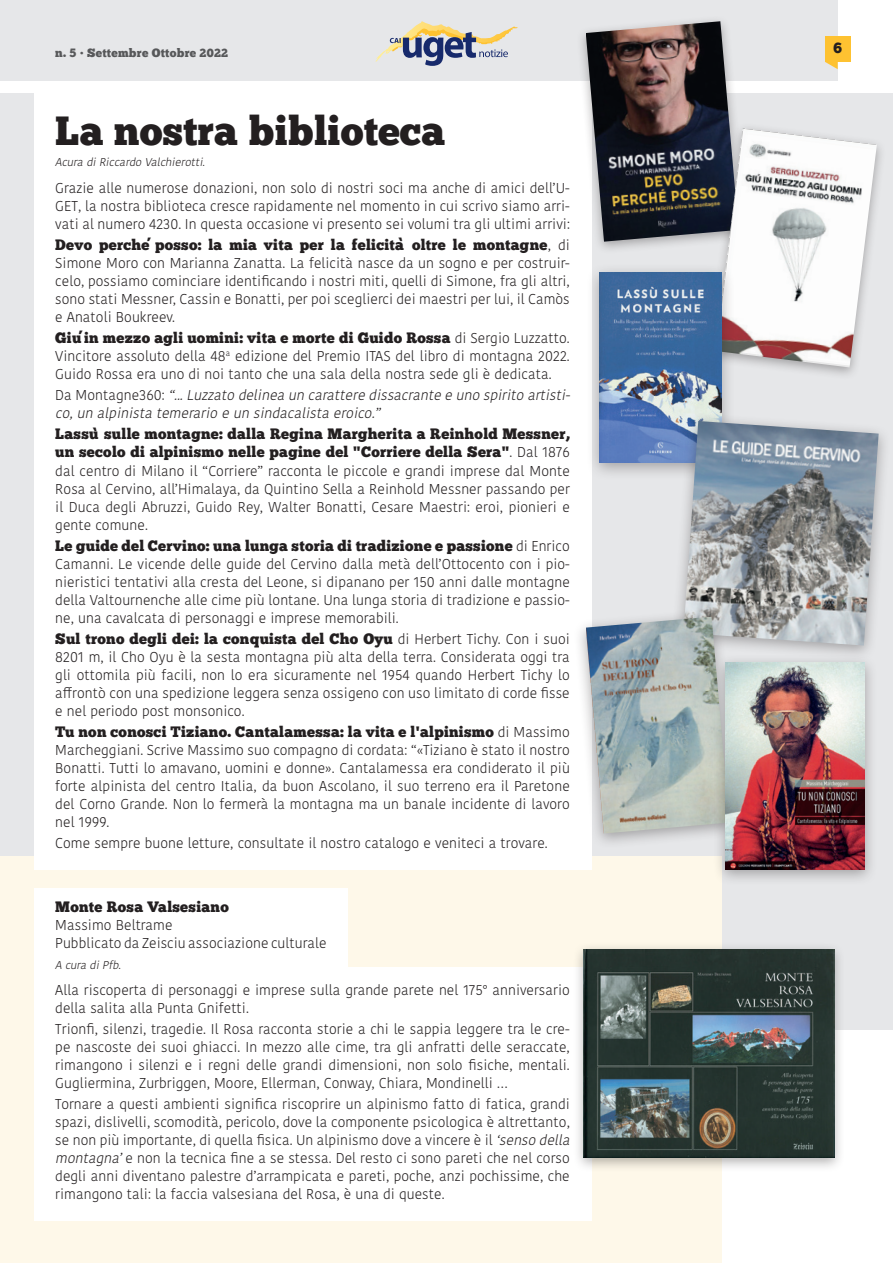
<style>
.page{position:relative;width:893px;height:1263px;background:#fff}
.page>*{position:absolute;margin:0;border:0;box-sizing:border-box;transform-origin:0 0}
.TITOLI_Articoli{font:40.5px "Chunk Five";letter-spacing:.005em;color:#231f20}
.TESTO_Articoli{font:15px/18px "Chunk Five";letter-spacing:.02em;color:#231f20}
.TESTO_Articoli-2{font:300 14.25px/18px "Kohinoor Bangla";letter-spacing:.005em;color:#231f20;text-align:justify}
.TESTO_Articoli-3{font:italic 300 14.25px/18px "Kohinoor Bangla";color:#231f20}
.t1{font:12px "Chunk Five";letter-spacing:.02em;color:#57585a}
.AUTORI_Articoli{font:italic 300 11.25px "Kohinoor Bangla";color:#231f20}
.s1{font-family:"Kohinoor Bangla";font-weight:300;font-size:14.25px}
.s2{font-style:normal}
.s3{font-style:italic}
</style>
<div class="page">
<div style="left:0;top:94px;width:893px;height:936px;background:#e6e7e9"></div>
<div style="left:0;top:856px;width:721px;height:407px;background:#fef8e9"></div>
<div style="left:0;top:0;width:838px;height:81px;background:#e6e7e9"></div>
<div style="left:825px;top:36px;width:25px;height:26px;background:#fec231"></div>
<svg style="left:825px;top:62px;width:13px;height:7px"></svg>
<svg style="left:375px;top:21px;width:143px;height:45px"></svg>
<div style="left:34px;top:94px;width:557px;height:775px;background:#fff"></div>
<div style="left:576px;top:15px;width:172px;height:239px;background:#231f20;opacity:.35"></div>
<img style="left:586px;top:21px;width:153px;height:221px">
<div style="left:706px;top:122px;width:180px;height:258px;background:#231f20;opacity:.35"></div>
<img style="left:715px;top:128px;width:162px;height:239px">
<div style="left:585px;top:262px;width:150px;height:219px;background:#231f20;opacity:.35"></div>
<img style="left:600px;top:272px;width:121px;height:190px">
<div style="left:671px;top:413px;width:220px;height:249px;background:#231f20;opacity:.35"></div>
<img style="left:683px;top:421px;width:196px;height:224px">
<div style="left:574px;top:608px;width:168px;height:241px;background:#231f20;opacity:.35"></div>
<img style="left:586px;top:617px;width:144px;height:216px">
<div style="left:34px;top:967px;width:557px;height:253px;background:#fff"></div>
<div style="left:34px;top:888px;width:314px;height:89px;background:#fff"></div>
<div style="left:713px;top:654px;width:165px;height:232px;background:#231f20;opacity:.35"></div>
<img style="left:726px;top:663px;width:139px;height:206px">
<div style="left:572px;top:941px;width:274px;height:231px;background:#231f20;opacity:.35"></div>
<img style="left:584px;top:949px;width:250px;height:209px">
<p class="t1" style="left:55px;top:47px;width:174px">n. 5 • Settembre Ottobre 2022</p>
<p class="TESTO_Articoli" style="left:833px;top:40px;width:10px">6</p>
<p class="TITOLI_Articoli" style="left:55px;top:112px;width:391px">La nostra biblioteca</p>
<p class="AUTORI_Articoli" style="left:55px;top:154px;width:154px">Acura diRiccardo Valchierotti.</p>
<p class="TESTO_Articoli-2" style="left:55px;top:178px;width:516px">Grazie alle numerose donazioni, non solo di nostri soci ma anche di amici dell’U-GET, la nostra biblioteca cresce rapidamente nel momento in cui scrivo siamo arri&shy;vati al numero 4230. In questa occasione vi presento sei volumi tra gli ultimi arrivi:</p>
<p class="TESTO_Articoli" style="left:55px;top:236px;width:516px">Devo perche<sup>'</sup> posso: la mia vita per la felicita<sup>'</sup> oltre le montagne<span class="s1">, di</span></p>
<p class="TESTO_Articoli-2" style="left:55px;top:254px;width:516px">Simone Moro con Marianna Zanatta. La felicità nasce da un sogno e per costruir&shy;celo, possiamo cominciare identificando i nostri miti, quelli di Simone, fra gli altri, sono stati Messner, Cassin e Bonatti, per poi sceglierci dei maestri per lui, il Camòs e Anatoli Boukreev.</p>
<p class="TESTO_Articoli" style="left:55px;top:330px;width:516px">Giu<sup>'</sup>in mezzo agli uomini: vita e morte di Guido Rossa <span class="s1">di Sergio Luzzatto.</span></p>
<p class="TESTO_Articoli-2" style="left:55px;top:347px;width:516px">Vincitore assoluto della 48<sup>a</sup> edizione del Premio ITAS del libro di montagna 2022.<br>Guido Rossa era uno di noi tanto che una sala della nostra sede gli è dedicata.</p>
<p class="TESTO_Articoli-3" style="left:55px;top:386px;width:520px"><span class="s2">D a M o n t a g n e 3 6 0 :</span> “...Luzzato delinea un carattere dissacrante e uno spirito artisti&shy;co,un alpinista temerario e un sindacalista eroico.”</p>
<p class="TESTO_Articoli" style="left:55px;top:426px;width:516px">Lassu<sup>'</sup>sulle montagne: dalla Regina Margherita a Reinhold Messner, un secolo di alpinismo nelle pagine del "Corriere della Sera"<span class="s1">. Dal 1876</span></p>
<p class="TESTO_Articoli-2" style="left:55px;top:461px;width:516px">dal centro di Milano il “Corriere” racconta le piccole e grandi imprese dal Monte Rosa al Cervino, all’Himalaya, da Quintino Sella a Reinhold Messner passando per il Duca degli Abruzzi, Guido Rey, Walter Bonatti, Cesare Maestri: eroi, pionieri e gente comune.</p>
<p class="TESTO_Articoli" style="left:55px;top:537px;width:516px">Le guide del Cervino: una lunga storia di tradizione e passione <span class="s1">di Enrico</span></p>
<p class="TESTO_Articoli-2" style="left:55px;top:554px;width:516px">Camanni. Le vicende delle guide del Cervino dalla metà dell’Ottocento con i pio&shy;nieristici tentativi alla cresta del Leone, si dipanano per 150 anni dalle montagne della Valtournenche alle cime più lontane. Una lunga storia di tradizione e passio&shy;ne, una cavalcata di personaggi e imprese memorabili.</p>
<p class="TESTO_Articoli" style="left:55px;top:630px;width:516px">Sul trono degli dei: la conquista del Cho Oyu <span class="s1">di Herbert Tichy. Con i suoi</span></p>
<p class="TESTO_Articoli-2" style="left:55px;top:648px;width:516px">8201 m, il Cho Oyu è la sesta montagna più alta della terra. Considerata oggi tra gli ottomila più facili, non lo era sicuramente nel 1954 quando Herbert Tichy lo affrontò con una spedizione leggera senza ossigeno con uso limitato di corde fisse e nel periodo post monsonico.</p>
<p class="TESTO_Articoli" style="left:55px;top:724px;width:516px">Tu non conosci Tiziano. Cantalamessa: la vita e l'alpinismo <span class="s1">di Massimo</span></p>
<p class="TESTO_Articoli-2" style="left:55px;top:741px;width:516px">Marcheggiani. Scrive Massimo suo compagno di cordata: “«Tiziano è stato il nostro Bonatti. Tutti lo amavano, uomini e donne». Cantalamessa era condiderato il più forte alpinista del centro Italia, da buon Ascolano, il suo terreno era il Paretone del Corno Grande. Non lo fermerà la montagna ma un banale incidente di lavoro nel 1999.</p>
<p class="TESTO_Articoli-2" style="left:55px;top:834px;width:494px">Come sempre buone letture, consultate il nostro catalogo e veniteci a trovare.</p>
<p class="TESTO_Articoli" style="left:55px;top:898px;width:175px">Monte Rosa Valsesiano</p>
<p class="TESTO_Articoli-2" style="left:55px;top:916px;width:119px">Massimo Beltrame</p>
<p class="TESTO_Articoli-2" style="left:55px;top:934px;width:273px">Pubblicato da Zeisciu associazione culturale</p>
<p class="AUTORI_Articoli" style="left:55px;top:957px;width:70px">A cura diPfb.</p>
<p class="TESTO_Articoli-2" style="left:55px;top:980px;width:516px">Alla riscoperta di personaggi e imprese sulla grande parete nel 175° anniversario della salita alla Punta Gnifetti.</p>
<p class="TESTO_Articoli-2" style="left:55px;top:1020px;width:516px">Trionfi, silenzi, tragedie. Il Rosa racconta storie a chi le sappia leggere tra le cre&shy;pe nascoste dei suoi ghiacci. In mezzo alle cime, tra gli anfratti delle seraccate, rimangono i silenzi e i regni delle grandi dimensioni, non solo fisiche, mentali.<br>Gugliermina, Zurbriggen, Moore, Ellerman, Conway, Chiara, Mondinelli …</p>
<p class="TESTO_Articoli-2" style="left:55px;top:1095px;width:520px;text-align:left">Tornare a questi ambienti significa riscoprire un alpinismo fatto di fatica, grandi spazi, dislivelli, scomodità, pericolo, dove la componente psicologica è altrettanto, se non più importante, di quella fisica. Un alpinismo dove a vincere è il <span class="s3">‘senso della montagna’</span>e non la tecnica fine a se stessa. Del resto ci sono pareti che nel corso degli anni diventano palestre d’arrampicata e pareti, poche, anzi pochissime, che rimangono tali: la faccia valsesiana del Rosa, è una di queste.</p>
</div>
